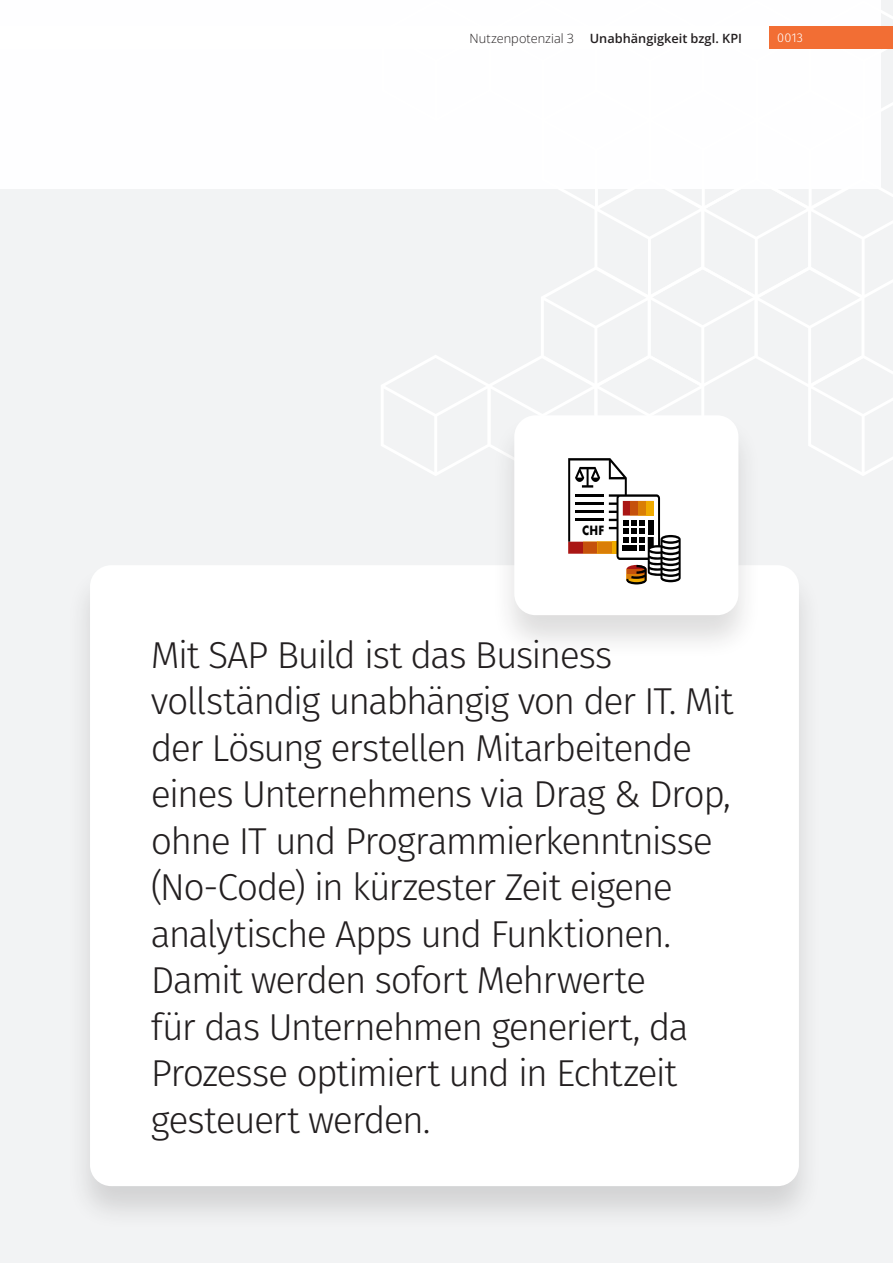
<style>
.page{position:relative;width:893px;height:1263px;background:#f2f3f4}
.page>*{position:absolute;margin:0;border:0;box-sizing:border-box;transform-origin:0 0}
.Copy_Text_08_14_Full{font:300 37.5px/46.5px "Fira Sans";letter-spacing:-.045em;color:#231f20}
.Copy_Text_08_14_Righ{font:600 12.75px "Open Sans";color:#231f20}
.t1{font:300 12.75px "Fira Sans";color:#fff}
.t2{font:700 12.45px "Futura";color:#000;scale:.85 1}
.s1{font-weight:400}
</style>
<div class="page">
<div style="left:0;top:0;width:881px;height:189px;background:#fefeff"></div>
<div style="left:66px;top:562px;width:757px;height:669px;background:#231f20;opacity:.15"></div>
<div style="left:90px;top:565px;width:709px;height:621px;background:#fff;border-radius:21px"></div>
<div style="left:490px;top:413px;width:272px;height:247px;background:#231f20;opacity:.15"></div>
<div style="left:514px;top:415px;width:224px;height:200px;background:#fff;border-radius:21px"></div>
<svg style="left:381px;top:10px;width:512px;height:574px"></svg>
<div style="left:769px;top:26px;width:124px;height:23px;background:#f26e34"></div>
<div style="left:0;top:26px;width:769px;height:23px;background:#fff"></div>
<p class="Copy_Text_08_14_Righ" style="left:469px;top:30px;width:274px"><span class="s1">Nutzenpotenzial 3</span> Unabhängigkeit bzgl. KPI</p>
<p class="t1" style="left:777px;top:28px;width:27px">0013</p>
<p class="t2" style="left:582px;top:522px;width:27px">CHF</p>
<p class="Copy_Text_08_14_Full" style="left:151px;top:631px;width:584px">Mit SAP Build ist das Business vollständig unabhängig von der IT. Mit der Lösung erstellen Mitarbeitende eines Unternehmens via Drag &amp; Drop, ohne IT und Programmierkenntnisse (No-Code) in kürzester Zeit eigene analytische Apps und Funktionen.<br>Damit werden sofort Mehrwerte<br>für das Unternehmen generiert, da Prozesse optimiert und in Echtzeit gesteuert werden.</p>
</div>
